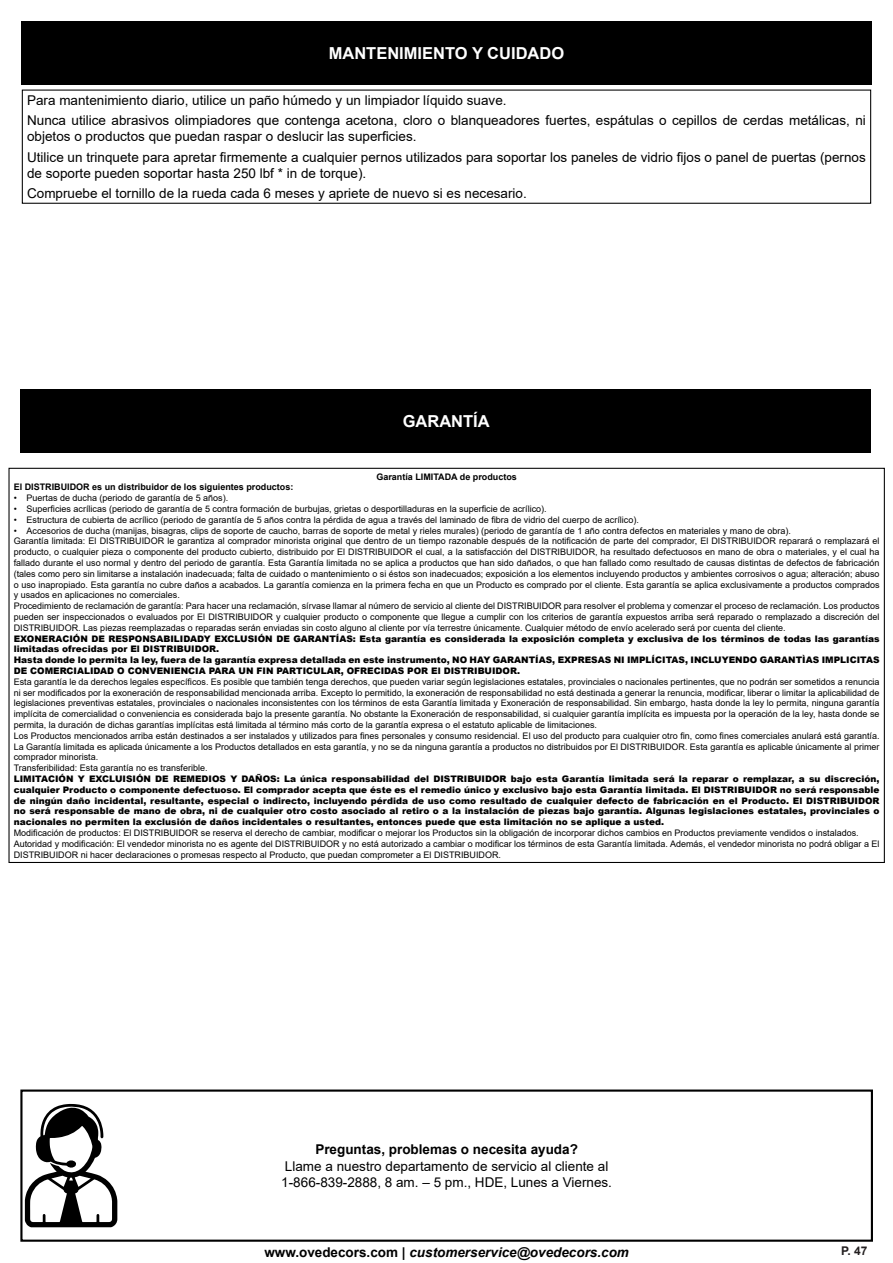
<style>
.page{position:relative;width:893px;height:1263px;background:#fff}
.page>*{position:absolute;margin:0;border:0;box-sizing:border-box;transform-origin:0 0}
.t1{font:700 16.5px "Arial";color:#fff}
.t2{font:13.5px/16.2px "Arial";color:#000}
.t3{font:italic 700 13.5px "Arial";color:#000}
.t4{font:700 13.5px "Arial";color:#000}
.t5{font:700 12px "Arial";color:#231f20}
.t6{font:9px/10.8px "Arial";color:#000;text-align:justify}
.t7{font:900 9px/10.8px "Arial";color:#000}
.t8{font:700 9px "Arial";color:#000}
.s1{font-style:normal}
</style>
<div class="page">
<div style="left:21px;top:21px;width:851px;height:64px;background:#000"></div>
<div style="left:22px;top:90px;width:849px;height:114px;border:1px solid #000"></div>
<div style="left:20px;top:1089px;width:853px;height:153px;border:2px solid #000"></div>
<svg style="left:25px;top:1104px;width:92px;height:123px"></svg>
<div style="left:21px;top:389px;width:850px;height:64px;background:#000"></div>
<p class="t1" style="left:329px;top:42px;width:237px">MANTENIMIENTO Y CUIDADO</p>
<p class="t2" style="left:27px;top:92px;width:481px">Para mantenimiento diario, utilice un paño húmedo y un limpiador líquido suave.</p>
<p class="t2" style="left:27px;top:112px;width:840px">Nunca utilice abrasivos olimpiadores que contenga acetona, cloro o blanqueadores fuertes, espátulas o cepillos de cerdas metálicas, ni objetos o productos que puedan raspar o deslucir las superficies.</p>
<p class="t2" style="left:27px;top:149px;width:840px">Utilice un trinquete para apretar firmemente a cualquier pernos utilizados para soportar los paneles de vidrio fijos o panel de puertas (pernos de soporte pueden soportar hasta 250 lbf * in de torque).</p>
<p class="t2" style="left:27px;top:186px;width:501px">Compruebe el tornillo de la rueda cada 6 meses y apriete de nuevo si es necesario.</p>
<p class="t1" style="left:403px;top:410px;width:89px">GARANTÍA</p>
<p class="t8" style="left:376px;top:470px;width:142px">Garantía LIMITADA de productos</p>
<p class="t8" style="left:14px;top:481px;width:281px">El DISTRIBUIDOR es un distribuidor de los siguientes productos:</p>
<p class="t6" style="left:14px;top:493px;width:216px">• Puertas de ducha (periodo de garantía de 5 años).</p>
<p class="t6" style="left:14px;top:503px;width:534px">• Superficies acrílicas (periodo de garantía de 5 contra formación de burbujas, grietas o desportilladuras en la superficie de acrílico).</p>
<p class="t6" style="left:14px;top:514px;width:627px">• Estructura de cubierta de acrílico (periodo de garantía de 5 años contra la pérdida de agua a través del laminado de fibra de vidrio del cuerpo de acrílico).</p>
<p class="t6" style="left:14px;top:525px;width:779px">• Accesorios de ducha (manijas, bisagras, clips de soporte de caucho, barras de soporte de metal y rieles murales) (periodo de garantía de 1 año contra defectos en materiales y mano de obra).</p>
<p class="t6" style="left:14px;top:536px;width:867px">Garantía limitada: El DISTRIBUIDOR le garantiza al comprador minorista original que dentro de un tiempo razonable después de la notificación de parte del comprador, El DISTRIBUIDOR reparará o remplazará el producto, o cualquier pieza o componente del producto cubierto, distribuido por El DISTRIBUIDOR el cual, a la satisfacción del DISTRIBUIDOR, ha resultado defectuosos en mano de obra o materiales, y el cual ha fallado durante el uso normal y dentro del periodo de garantía. Esta Garantía limitada no se aplica a productos que han sido dañados, o que han fallado como resultado de causas distintas de defectos de fabricación (tales como pero sin limitarse a instalación inadecuada; falta de cuidado o mantenimiento o si éstos son inadecuados; exposición a los elementos incluyendo productos y ambientes corrosivos o agua; alteración; abuso o uso inapropiado. Esta garantía no cubre daños a acabados. La garantía comienza en la primera fecha en que un Producto es comprado por el cliente. Esta garantía se aplica exclusivamente a productos comprados y usados en aplicaciones no comerciales.</p>
<p class="t6" style="left:14px;top:601px;width:867px">Procedimiento de reclamación de garantía: Para hacer una reclamación, sírvase llamar al número de servicio al cliente del DISTRIBUIDOR para resolver el problema y comenzar el proceso de reclamación. Los productos pueden ser inspeccionados o evaluados por El DISTRIBUIDOR y cualquier producto o componente que llegue a cumplir con los criterios de garantía expuestos arriba será reparado o remplazado a discreción del DISTRIBUIDOR. Las piezas reemplazadas o reparadas serán enviadas sin costo alguno al cliente por vía terrestre únicamente. Cualquier método de envío acelerado será por cuenta del cliente.</p>
<p class="t7" style="left:14px;top:633px;width:867px">EXONERACIÓN DE RESPONSABILIDADY EXCLUSIÓN DE GARANTÍAS: Esta garantía es considerada la exposición completa y exclusiva de los términos de todas las garantías limitadas ofrecidas por El DISTRIBUIDOR.</p>
<p class="t7" style="left:14px;top:654px;width:867px">Hasta donde lo permita la ley, fuera de la garantía expresa detallada en este instrumento, NO HAY GARANTÍAS, EXPRESAS NI IMPLÍCITAS, INCLUYENDO GARANTÌAS IMPLICITAS<br>DE COMERCIALIDAD O CONVENIENCIA PARA UN FIN PARTICULAR, OFRECIDAS POR El DISTRIBUIDOR.</p>
<p class="t6" style="left:14px;top:676px;width:867px">Esta garantía le da derechos legales específicos. Es posible que también tenga derechos, que pueden variar según legislaciones estatales, provinciales o nacionales pertinentes, que no podrán ser sometidos a renuncia ni ser modificados por la exoneración de responsabilidad mencionada arriba. Excepto lo permitido, la exoneración de responsabilidad no está destinada a generar la renuncia, modificar, liberar o limitar la aplicabilidad de legislaciones preventivas estatales, provinciales o nacionales inconsistentes con los términos de esta Garantía limitada y Exoneración de responsabilidad. Sin embargo, hasta donde la ley lo permita, ninguna garantía implícita de comercialidad o conveniencia es considerada bajo la presente garantía. No obstante la Exoneración de responsabilidad, si cualquier garantía implícita es impuesta por la operación de la ley, hasta donde se permita, la duración de dichas garantías implícitas está limitada al término más corto de la garantía expresa o el estatuto aplicable de limitaciones.</p>
<p class="t6" style="left:14px;top:730px;width:867px">Los Productos mencionados arriba están destinados a ser instalados y utilizados para fines personales y consumo residencial. El uso del producto para cualquier otro fin, como fines comerciales anulará está garantía.<br>La Garantía limitada es aplicada únicamente a los Productos detallados en esta garantía, y no se da ninguna garantía a productos no distribuidos por El DISTRIBUIDOR. Esta garantía es aplicable únicamente al primer comprador minorista.</p>
<p class="t6" style="left:14px;top:763px;width:195px">Transferibilidad: Esta garantía no es transferible.</p>
<p class="t7" style="left:14px;top:773px;width:867px;text-align:justify">LIMITACIÓN Y EXCLUISIÓN DE REMEDIOS Y DAÑOS: La única responsabilidad del DISTRIBUIDOR bajo esta Garantía limitada será la reparar o remplazar, a su discreción, cualquier Producto o componente defectuoso. El comprador acepta que éste es el remedio único y exclusivo bajo esta Garantía limitada. El DISTRIBUIDOR no será responsable de ningún daño incidental, resultante, especial o indirecto, incluyendo pérdida de uso como resultado de cualquier defecto de fabricación en el Producto. El DISTRIBUIDOR no será responsable de mano de obra, ni de cualquier otro costo asociado al retiro o a la instalación de piezas bajo garantía. Algunas legislaciones estatales, provinciales o nacionales no permiten la exclusión de daños incidentales o resultantes, entonces puede que esta limitación no se aplique a usted.</p>
<p class="t6" style="left:14px;top:827px;width:846px">Modificación de productos: El DISTRIBUIDOR se reserva el derecho de cambiar, modificar o mejorar los Productos sin la obligación de incorporar dichos cambios en Productos previamente vendidos o instalados.</p>
<p class="t6" style="left:14px;top:838px;width:867px">Autoridad y modificación: El vendedor minorista no es agente del DISTRIBUIDOR y no está autorizado a cambiar o modificar los términos de esta Garantía limitada. Además, el vendedor minorista no podrá obligar a El<br>DISTRIBUIDOR ni hacer declaraciones o promesas respecto al Producto, que puedan comprometer a El DISTRIBUIDOR.</p>
<p class="t4" style="left:315px;top:1140px;width:264px">Preguntas, problemas o necesita ayuda?</p>
<p class="t2" style="left:285px;top:1157px;width:325px">Llame a nuestro departamento de servicio al cliente al</p>
<p class="t2" style="left:281px;top:1174px;width:332px">1-866-839-2888, 8 am. – 5 pm., HDE, Lunes a Viernes.</p>
<p class="t3" style="left:264px;top:1243px;width:366px"><span class="s1">www.ovedecors.com |</span> customerservice@ovedecors.com</p>
<h3 class="t5" style="left:841px;top:1242px;width:28px">P. 47</h3>
</div>
